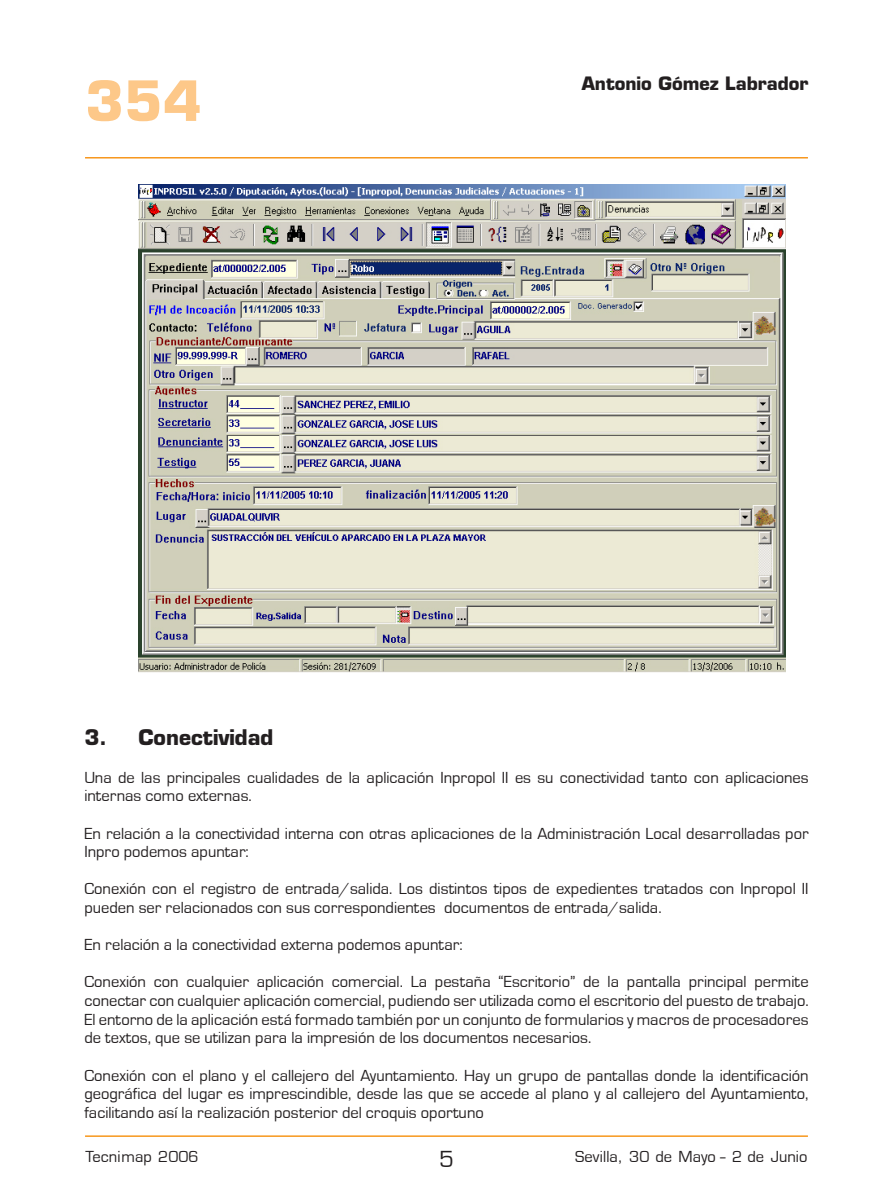
<style>
.page{position:relative;width:893px;height:1200px;background:#fff}
.page>*{position:absolute;margin:0;border:0;box-sizing:border-box;transform-origin:0 0}
.t1{font:700 54px "Eurostile";color:#fdc889}
.t2{font:700 21px "Eurostile";color:#231f20}
.t3{font:700 18px "Eurostile";color:#231f20}
.t4{font:16.5px/18.6px "Eurostile T";color:#231f20}
.t5{font:16.5px "Eurostile";color:#231f20}
</style>
<div class="page">
<hr style="left:85px;top:1135px;width:723px;height:1px;background:#f7971d">
<hr style="left:85px;top:157px;width:723px;height:1px;background:#f7971d">
<img style="left:139px;top:184px;width:647px;height:488px">
<h1 class="t1" style="left:85px;top:68px;width:118px">354</h1>
<p class="t3" style="left:582px;top:73px;width:228px">Antonio Gómez Labrador</p>
<p class="t2" style="left:84px;top:724px;width:191px">3. Conectividad</p>
<p class="t4" style="left:84px;top:768px;width:726px">Una de las principales cualidades de la aplicación Inpropol II es su conectividad tanto con aplicaciones internas como externas.</p>
<p class="t4" style="left:84px;top:823px;width:726px">En relación a la conectividad interna con otras aplicaciones de la Administración Local desarrolladas por<br>Inpro podemos apuntar:</p>
<p class="t4" style="left:84px;top:879px;width:726px">Conexión con el registro de entrada/salida. Los distintos tipos de expedientes tratados con Inpropol II pueden ser relacionados con sus correspondientes documentos de entrada/salida.</p>
<p class="t4" style="left:84px;top:935px;width:380px">En relación a la conectividad externa podemos apuntar:</p>
<p class="t4" style="left:84px;top:972px;width:726px;text-align:justify">Conexión con cualquier aplicación comercial. La pestaña “Escritorio” de la pantalla principal permite conectar con cualquier aplicación comercial, pudiendo ser utilizada como el escritorio del puesto de trabajo.<br>El entorno de la aplicación está formado también por un conjunto de formularios y macros de procesadores de textos, que se utilizan para la impresión de los documentos necesarios.</p>
<p class="t4" style="left:84px;top:1065px;width:726px;text-align:justify">Conexión con el plano y el callejero del Ayuntamiento. Hay un grupo de pantallas donde la identificación geográfica del lugar es imprescindible, desde las que se accede al plano y al callejero del Ayuntamiento, facilitando así la realización posterior del croquis oportuno</p>
<p class="t5" style="left:85px;top:1146px;width:115px">Tecnimap 2006</p>
<p class="t4" style="left:575px;top:1146px;width:234px">Sevilla, 30 de Mayo - 2 de Junio</p>
</div>
